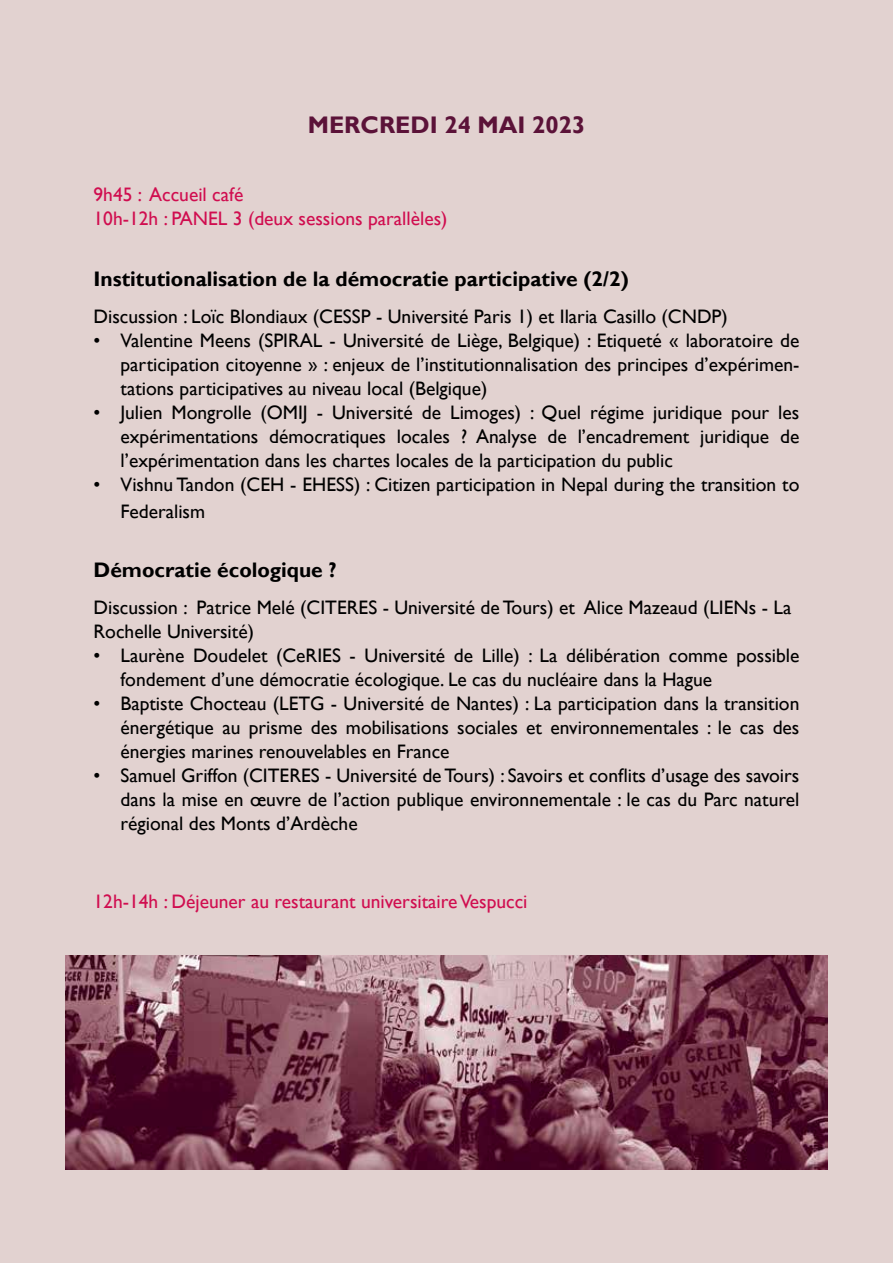
<style>
.page{position:relative;width:893px;height:1263px;background:#e2d2d0}
.page>*{position:absolute;margin:0;border:0;box-sizing:border-box;transform-origin:0 0}
.t1{font:700 24px "Gill Sans";color:#5b1238}
.t2{font:700 21px "Gill Sans";color:#000}
.t3{font:19.5px/24px "Gill Sans";color:#000;text-align:justify}
.t4{font:19.5px/24px "Gill Sans";color:#d00d4f}
</style>
<div class="page">
<img style="left:66px;top:955px;width:761px;height:214px">
<p class="t1" style="left:308px;top:110px;width:279px">MERCREDI 24 MAI 2023</p>
<p class="t4" style="left:94px;top:183px;width:355px">9h45 : Accueil café<br>10h-12h : PANEL 3 (deux sessions parallèles)</p>
<p class="t2" style="left:94px;top:266px;width:537px">Institutionalisation de la démocratie participative (2/2)</p>
<p class="t3" style="left:94px;top:304px;width:636px">Discussion : Loïc Blondiaux (CESSP - Université Paris 1) et Ilaria Casillo (CNDP)</p>
<p class="t3" style="left:121px;top:328px;width:680px;text-indent:-27px">• Valentine Meens (SPIRAL - Université de Liège, Belgique) : Etiqueté « laboratoire de participation citoyenne » : enjeux de l’institutionnalisation des principes d’expérimen&shy;tations participatives au niveau local (Belgique)</p>
<p class="t3" style="left:121px;top:400px;width:680px;text-indent:-27px">• Julien Mongrolle (OMIJ - Université de Limoges) : Quel régime juridique pour les expérimentations démocratiques locales ? Analyse de l’encadrement juridique de l’expérimentation dans les chartes locales de la participation du public</p>
<p class="t3" style="left:121px;top:471px;width:680px;line-height:27px;text-indent:-27px">• Vishnu Tandon (CEH - EHESS) : Citizen participation in Nepal during the transition to<br>Federalism</p>
<p class="t2" style="left:94px;top:557px;width:244px">Démocratie écologique ?</p>
<p class="t3" style="left:94px;top:595px;width:699px">Discussion : Patrice Melé (CITERES - Université de Tours) et Alice Mazeaud (LIENs - La<br>Rochelle Université)</p>
<p class="t3" style="left:121px;top:643px;width:680px;text-indent:-27px">• Laurène Doudelet (CeRIES - Université de Lille) : La délibération comme possible fondement d’une démocratie écologique. Le cas du nucléaire dans la Hague</p>
<p class="t3" style="left:121px;top:691px;width:680px;text-indent:-27px">• Baptiste Chocteau (LETG - Université de Nantes) : La participation dans la transition énergétique au prisme des mobilisations sociales et environnementales : le cas des énergies marines renouvelables en France</p>
<p class="t3" style="left:121px;top:763px;width:680px;text-indent:-27px">• Samuel Griffon (CITERES - Université de Tours) : Savoirs et conflits d’usage des savoirs dans la mise en œuvre de l’action publique environnementale : le cas du Parc naturel régional des Monts d’Ardèche</p>
<p class="t4" style="left:94px;top:889px;width:436px">12h-14h : Déjeuner au restaurant universitaire Vespucci</p>
</div>
